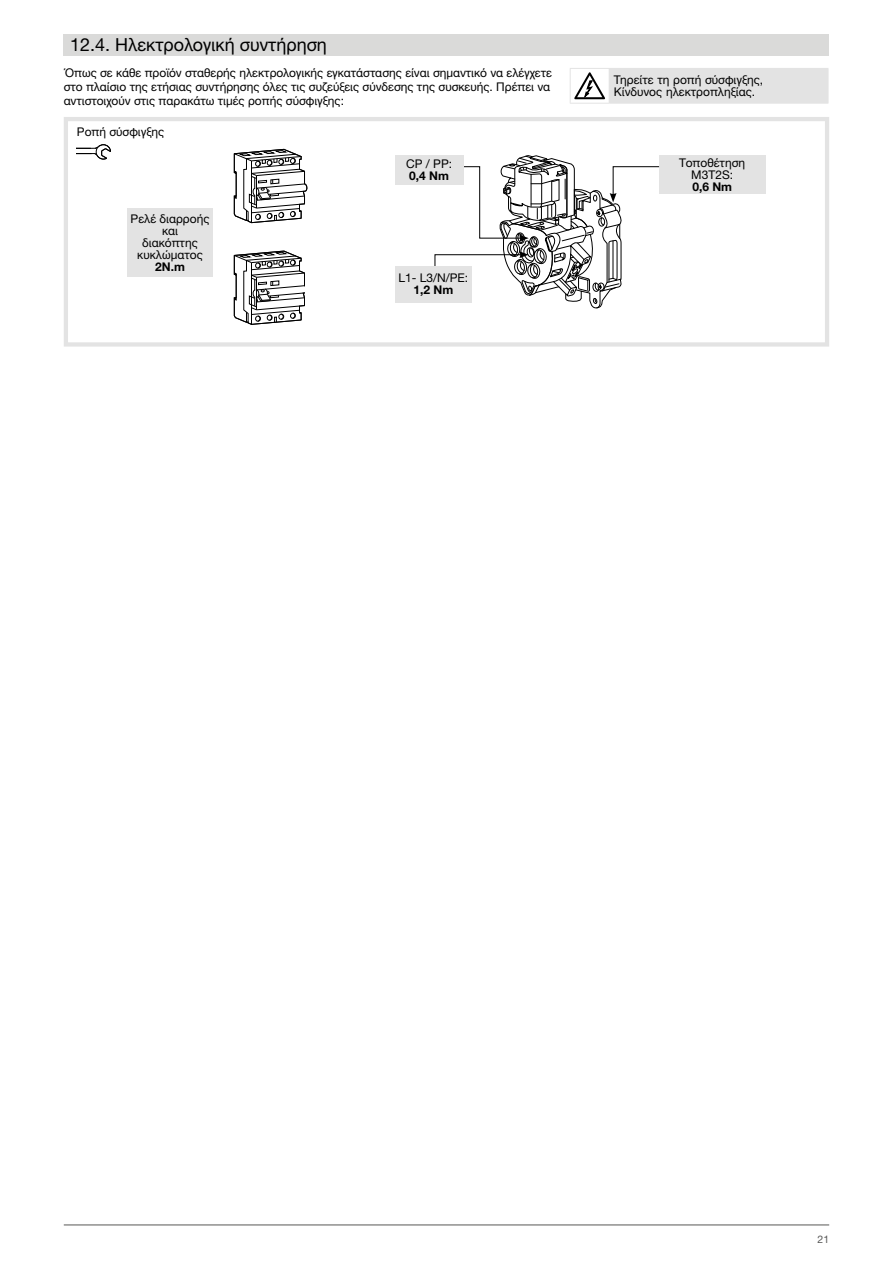
<style>
.page{position:relative;width:893px;height:1263px;background:#fff}
.page>*{position:absolute;margin:0;border:0;box-sizing:border-box;transform-origin:0 0}
._1_1_Texte_12{font:18px "Helvetica Neue LTW1 G";color:#000}
.Texte_8{font:12px/12px "Helvetica Neue LTW1 G";color:#000;text-align:center}
.Attention{font:12px/12.8px "Helvetica Neue LTW1 G";color:#000}
.Texte_8-2{font:700 12px "Helvetica Neue LTW1 G";color:#000}
.t1{font:10.5px "Helvetica Neue LTW1 G";color:#575756}
.s1{font-weight:700}
</style>
<div class="page">
<hr style="left:64px;top:1225px;width:765px;height:1px;background:#575756">
<div style="left:64px;top:34px;width:765px;height:21px;background:#dadad9"></div>
<div style="left:64px;top:117px;width:765px;height:230px;border:4px solid #e3e3e3"></div>
<svg style="left:233px;top:148px;width:74px;height:76px"></svg>
<svg style="left:233px;top:250px;width:72px;height:75px"></svg>
<div style="left:128px;top:209px;width:85px;height:68px;background:#e3e3e3"></div>
<svg style="left:77px;top:145px;width:34px;height:14px"></svg>
<div style="left:659px;top:155px;width:106px;height:38px;background:#e3e3e3"></div>
<svg style="left:434px;top:155px;width:226px;height:154px"></svg>
<div style="left:395px;top:155px;width:68px;height:29px;background:#e3e3e3"></div>
<div style="left:395px;top:266px;width:77px;height:36px;background:#e3e3e3"></div>
<div style="left:609px;top:68px;width:219px;height:35px;background:#e3e3e3"></div>
<hr style="left:570px;top:68px;width:39px;height:1px;background:#e3e3e3">
<hr style="left:570px;top:69px;width:1px;height:34px;background:#e3e3e3">
<hr style="left:828px;top:69px;width:1px;height:34px;background:#e3e3e3">
<hr style="left:570px;top:103px;width:39px;height:1px;background:#e3e3e3">
<hr style="left:609px;top:103px;width:219px;height:1px;background:#e3e3e3">
<svg style="left:574px;top:72px;width:31px;height:27px"></svg>
<p class="_1_1_Texte_12" style="left:70px;top:34px;width:258px">12.4. Ηλεκτρολογική συντήρηση</p>
<p class="Texte_8" style="left:64px;top:65px;width:490px;line-height:14.4px;text-align:left">Όπως σε κάθε προϊόν σταθερής ηλεκτρολογικής εγκατάστασης είναι σημαντικό να ελέγχετε στο πλαίσιο της ετήσιας συντήρησης όλες τις συζεύξεις σύνδεσης της συσκευής. Πρέπει να αντιστοιχούν στις παρακάτω τιμές ροπής σύσφιγξης:</p>
<p class="Texte_8" style="left:77px;top:126px;width:89px">Ροπή σύσφιγξης</p>
<p class="Texte_8" style="left:131px;top:212px;width:80px">Ρελέ διαρροής</p>
<p class="Texte_8" style="left:162px;top:224px;width:17px">και</p>
<p class="Texte_8" style="left:137px;top:236px;width:67px">διακόπτης κυκλώματος<br><span class="s1">2N.m</span></p>
<p class="Texte_8" style="left:406px;top:158px;width:47px;text-align:left">CP / PP:<br><span class="s1">0,4 Nm</span></p>
<p class="Texte_8" style="left:398px;top:272px;width:71px">L1- L3/N/PE:<br><span class="s1">1,2 Nm</span></p>
<p class="Attention" style="left:614px;top:73px;width:151px">Τηρείτε τη ροπή σύσφιγξης,<br>Κίνδυνος ηλεκτροπληξίας.</p>
<p class="Texte_8" style="left:679px;top:156px;width:67px">Τοποθέτηση<br>M3T2S:</p>
<p class="Texte_8-2" style="left:692px;top:179px;width:41px">0,6 Nm</p>
<p class="t1" style="left:817px;top:1232px;width:13px">21</p>
</div>
